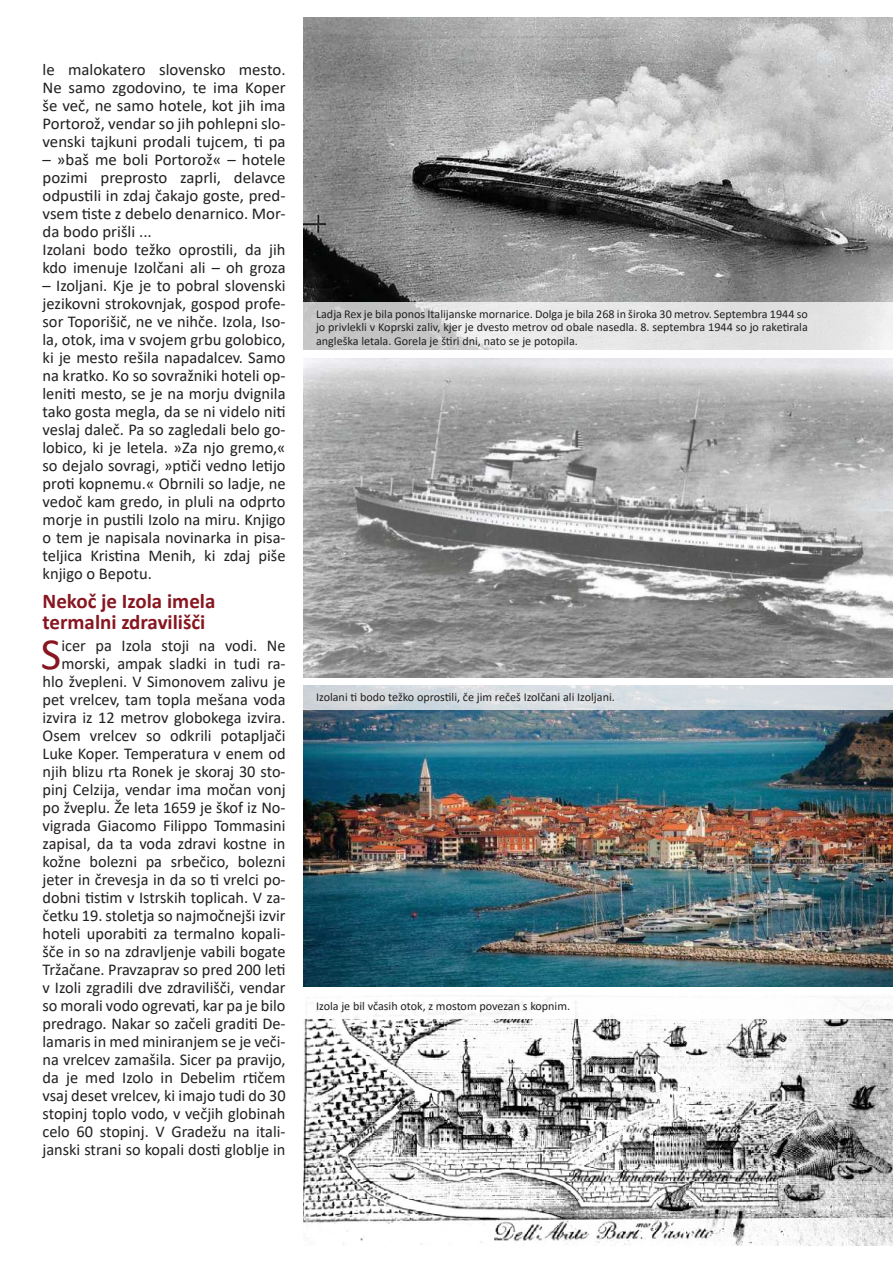
<style>
.page{position:relative;width:893px;height:1263px;background:#fff}
.page>*{position:absolute;margin:0;border:0;box-sizing:border-box;transform-origin:0 0}
.t1{font:44.85px "Calibri";color:#871620}
.t2{font:700 21px/21px "Calibri";color:#871620}
.t3{font:16.5px/18px "Calibri";color:#221f1f;text-align:justify}
.t4{font:12px/13.5px "Calibri";color:#221f1f;text-align:justify}
</style>
<div class="page">
<img style="left:304px;top:17px;width:589px;height:286px">
<img style="left:304px;top:358px;width:589px;height:319px">
<img style="left:304px;top:710px;width:589px;height:276px">
<img style="left:304px;top:1019px;width:589px;height:227px">
<svg style="left:303px;top:303px;width:590px;height:47px;background:#ddd"></svg>
<svg style="left:303px;top:685px;width:590px;height:25px;background:#d6dce0"></svg>
<p class="t3" style="left:43px;top:60px;width:245px">le malokatero slovensko mesto.<br>Ne samo zgodovino, te ima Koper še več, ne samo hotele, kot jih ima Portorož, vendar so jih pohlepni slo&shy;venski tajkuni prodali tujcem, ti pa</p>
<p class="t3" style="left:43px;top:150px;width:245px;text-align:left">– »baš me boli Portorož« – hotele pozimi preprosto zaprli, delavce odpustili in zdaj čakajo goste, pred&shy;vsem tiste z debelo denarnico. Mor&shy;da bodo prišli ...<br>Izolani bodo težko oprostili, da jih kdo imenuje Izolčani ali – oh groza</p>
<p class="t3" style="left:43px;top:276px;width:245px">– Izoljani. Kje je to pobral slovenski jezikovni strokovnjak, gospod profe&shy;sor Toporišič, ne ve nihče. Izola, Iso&shy;la, otok, ima v svojem grbu golobico, ki je mesto rešila napadalcev. Samo na kratko. Ko so sovražniki hoteli op&shy;leniti mesto, se je na morju dvignila tako gosta megla, da se ni videlo niti veslaj daleč. Pa so zagledali belo go&shy;lobico, ki je letela. »Za njo gremo,« so dejalo sovragi, »ptiči vedno letijo proti kopnemu.« Obrnili so ladje, ne vedoč kam gredo, in pluli na odprto morje in pustili Izolo na miru. Knjigo o tem je napisala novinarka in pisa&shy;teljica Kristina Menih, ki zdaj piše knjigo o Bepotu.</p>
<p class="t2" style="left:43px;top:590px;width:174px">Nekoč je Izola imela termalni zdravilišči</p>
<p class="t3" style="left:43px;top:636px;width:245px;text-align:right">icer pa Izola stoji na vodi. Ne morski, ampak sladki in tudi ra&shy;hlo žvepleni. V Simonovem zalivu je pet vrelcev, tam topla mešana voda izvira iz 12 metrov globokega izvira.<br>Osem vrelcev so odkrili potapljači Luke Koper. Temperatura v enem od njih blizu rta Ronek je skoraj 30 sto&shy;pinj Celzija, vendar ima močan vonj po žveplu. Že leta 1659 je škof iz No&shy;vigrada Giacomo Filippo Tommasini zapisal, da ta voda zdravi kostne in kožne bolezni pa srbečico, bolezni jeter in črevesja in da so ti vrelci po&shy;dobni tistim v Istrskih toplicah. V za&shy;četku 19. stoletja so najmočnejši izvir hoteli uporabiti za termalno kopali&shy;šče in so na zdravljenje vabili bogate Tržačane. Pravzaprav so pred 200 leti v Izoli zgradili dve zdravilišči, vendar so morali vodo ogrevati, kar pa je bilo predrago. Nakar so začeli graditi De&shy;lamaris in med miniranjem se je veči&shy;na vrelcev zamašila. Sicer pa pravijo, da je med Izolo in Debelim rtičem vsaj deset vrelcev, ki imajo tudi do 30 stopinj toplo vodo, v večjih globinah celo 60 stopinj. V Gradežu na itali&shy;janski strani so kopali dosti globlje in</p>
<h1 class="t1" style="left:41px;top:632px;width:22px">S</h1>
<p class="t4" style="left:316px;top:307px;width:493px">Ladja Rex je bila ponos Italijanske mornarice. Dolga je bila 268 in široka 30 metrov. Septembra 1944 so jo privlekli v Koprski zaliv, kjer je dvesto metrov od obale nasedla. 8. septembra 1944 so jo raketirala angleška letala. Gorela je štiri dni, nato se je potopila.</p>
<p class="t4" style="left:316px;top:689px;width:300px">Izolani ti bodo težko oprostili, če jim rečeš Izolčani ali Izoljani.</p>
<p class="t4" style="left:316px;top:999px;width:255px">Izola je bil včasih otok, z mostom povezan s kopnim.</p>
</div>
